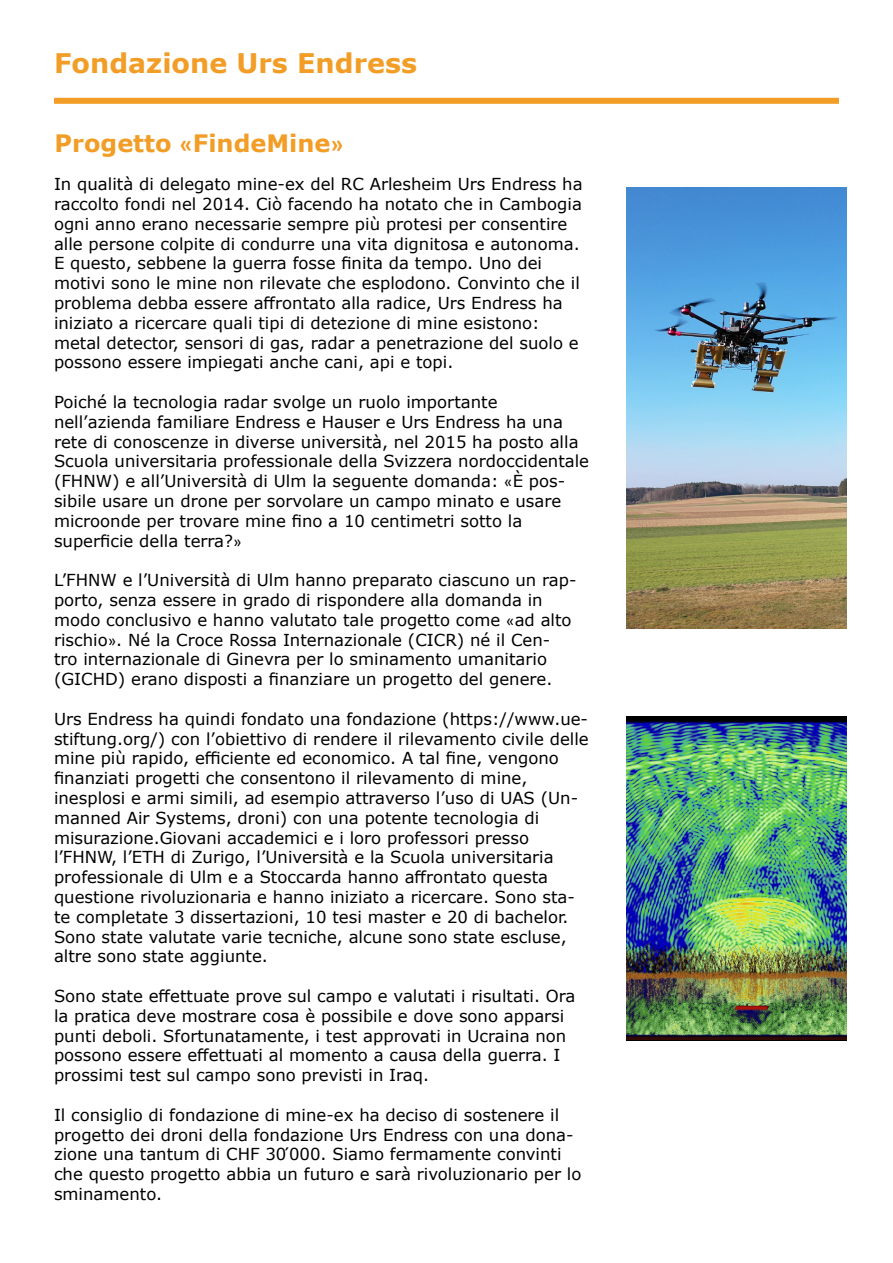
<style>
.page{position:relative;width:893px;height:1263px;background:#fff}
.page>*{position:absolute;margin:0;border:0;box-sizing:border-box;transform-origin:0 0}
.t1{font:700 27px "Verdana";color:#f29d26}
.t2{font:700 24px "Verdana";color:#f29d26}
.t3{font:16.5px/19.8px "Verdana";color:#000}
.s1{font-family:"Calibri"}
</style>
<div class="page">
<div style="left:54px;top:98px;width:785px;height:6px;background:#f29d26"></div>
<img style="left:626px;top:187px;width:221px;height:442px">
<img style="left:626px;top:717px;width:221px;height:323px">
<h1 class="t1" style="left:54px;top:44px;width:365px">Fondazione Urs Endress</h1>
<h2 class="t2" style="left:55px;top:127px;width:290px">Progetto <span class="s1">«</span>FindeMine<span class="s1">»</span></h2>
<p class="t3" style="left:54px;top:174px;width:530px">In qualità di delegato mine-ex del RC Arlesheim Urs Endress ha raccolto fondi nel 2014. Ciò facendo ha notato che in Cambogia ogni anno erano necessarie sempre più protesi per consentire alle persone colpite di condurre una vita dignitosa e autonoma.<br>E questo, sebbene la guerra fosse finita da tempo. Uno dei motivi sono le mine non rilevate che esplodono. Convinto che il problema debba essere affrontato alla radice, Urs Endress ha iniziato a ricercare quali tipi di detezione di mine esistono: metal detector, sensori di gas, radar a penetrazione del suolo e possono essere impiegati anche cani, api e topi.</p>
<p class="t3" style="left:54px;top:392px;width:537px">Poiché la tecnologia radar svolge un ruolo importante nell’azienda familiare Endress e Hauser e Urs Endress ha una rete di conoscenze in diverse università, nel 2015 ha posto alla Scuola universitaria professionale della Svizzera nordoccidentale (FHNW) e all’Università di Ulm la seguente domanda: <span class="s1">«</span>È pos&shy;sibile usare un drone per sorvolare un campo minato e usare microonde per trovare mine fino a 10 centimetri sotto la superficie della terra?<span class="s1">»</span></p>
<p class="t3" style="left:54px;top:570px;width:524px">L’FHNW e l’Università di Ulm hanno preparato ciascuno un rap&shy;porto, senza essere in grado di rispondere alla domanda in modo conclusivo e hanno valutato tale progetto come <span class="s1">«</span>ad alto rischio<span class="s1">»</span>. Né la Croce Rossa Internazionale (CICR) né il Cen&shy;tro internazionale di Ginevra per lo sminamento umanitario (GICHD) erano disposti a finanziare un progetto del genere.</p>
<p class="t3" style="left:54px;top:709px;width:536px">Urs Endress ha quindi fondato una fondazione (https://www.ue&shy;stiftung.org/) con l’obiettivo di rendere il rilevamento civile delle mine più rapido, efficiente ed economico. A tal fine, vengono finanziati progetti che consentono il rilevamento di mine, inesplosi e armi simili, ad esempio attraverso l’uso di UAS (Un&shy;manned Air Systems, droni) con una potente tecnologia di misurazione.Giovani accademici e i loro professori presso l’FHNW, l’ETH di Zurigo, l’Università e la Scuola universitaria professionale di Ulm e a Stoccarda hanno affrontato questa questione rivoluzionaria e hanno iniziato a ricercare. Sono sta&shy;te completate 3 dissertazioni, 10 tesi master e 20 di bachelor.<br>Sono state valutate varie tecniche, alcune sono state escluse, altre sono state aggiunte.</p>
<p class="t3" style="left:54px;top:986px;width:523px">Sono state effettuate prove sul campo e valutati i risultati. Ora la pratica deve mostrare cosa è possibile e dove sono apparsi punti deboli. Sfortunatamente, i test approvati in Ucraina non possono essere effettuati al momento a causa della guerra. I prossimi test sul campo sono previsti in Iraq.</p>
<p class="t3" style="left:54px;top:1105px;width:529px">Il consiglio di fondazione di mine-ex ha deciso di sostenere il progetto dei droni della fondazione Urs Endress con una dona&shy;zione una tantum di CHF 30՛000. Siamo fermamente convinti che questo progetto abbia un futuro e sarà rivoluzionario per lo sminamento.</p>
</div>
